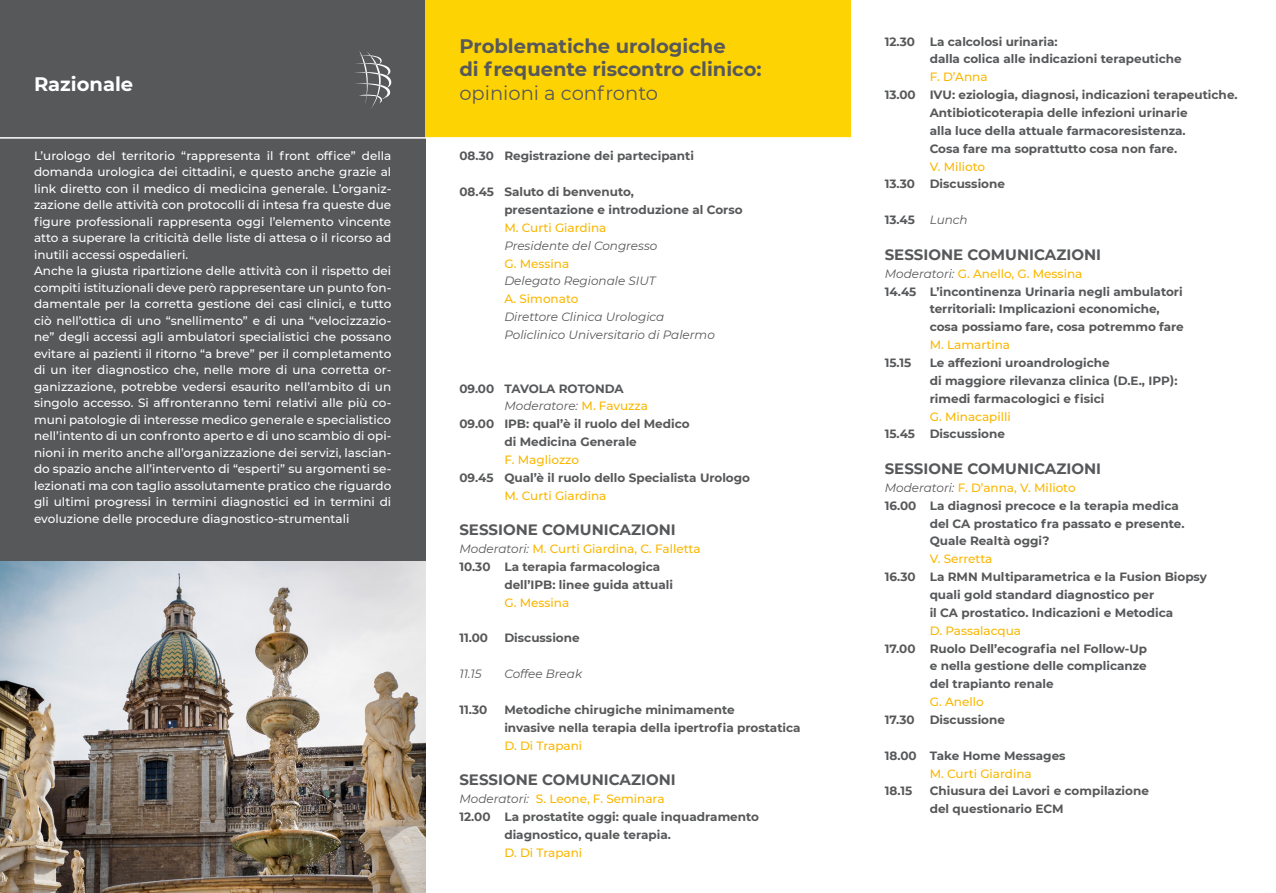
<style>
.page{position:relative;width:1276px;height:893px;background:#fff}
.page>*{position:absolute;margin:0;border:0;box-sizing:border-box;transform-origin:0 0}
.t1{font:700 19.5px "Montserrat";color:#57585a}
.t2{font:19.5px "Montserrat";color:#57585a}
.t3{font:700 19.5px "Montserrat";color:#fff}
.t4{font:700 15px "Montserrat";color:#57585a}
.t5{font:700 12px "Montserrat";color:#57585a}
.t6{font:500 12px/16.5px "Montserrat";color:#fff;text-align:justify}
.t7{font:500 12px "Montserrat";color:#fab700}
.t8{font:italic 12px "Montserrat";color:#57585a}
.s1{font-weight:500;font-style:normal;color:#fab700}
.s2{font-weight:400;font-style:italic;color:#57585a}
.s3{font-weight:400;font-style:italic}
</style>
<div class="page">
<div style="left:0;top:0;width:425px;height:893px;background:#57585a"></div>
<div style="left:425px;top:0;width:425px;height:137px;background:#fed304"></div>
<svg style="left:355px;top:51px;width:37px;height:58px"></svg>
<hr style="left:0;top:137px;width:855px;height:2px;background:#fff">
<img style="left:0;top:561px;width:425px;height:332px">
<p class="t3" style="left:34px;top:70px;width:101px">Razionale</p>
<p class="t6" style="left:34px;top:147px;width:359px">L’urologo del territorio “rappresenta il front office” della domanda urologica dei cittadini, e questo anche grazie al link diretto con il medico di medicina generale. L’organiz&shy;zazione delle attività con protocolli di intesa fra queste due figure professionali rappresenta oggi l’elemento vincente atto a superare la criticità delle liste di attesa o il ricorso ad inutili accessi ospedalieri.</p>
<p class="t6" style="left:34px;top:262px;width:359px">Anche la giusta ripartizione delle attività con il rispetto dei compiti istituzionali deve però rappresentare un punto fon&shy;damentale per la corretta gestione dei casi clinici, e tutto ciò nell’ottica di uno “snellimento” e di una “velocizzazio&shy;ne” degli accessi agli ambulatori specialistici che possano evitare ai pazienti il ritorno “a breve” per il completamento di un iter diagnostico che, nelle more di una corretta or&shy;ganizzazione, potrebbe vedersi esaurito nell’ambito di un singolo accesso. Si affronteranno temi relativi alle più co&shy;muni patologie di interesse medico generale e specialistico nell’intento di un confronto aperto e di uno scambio di opi&shy;nioni in merito anche all’organizzazione dei servizi, lascian&shy;do spazio anche all’intervento di “esperti” su argomenti se&shy;lezionati ma con taglio assolutamente pratico che riguardo gli ultimi progressi in termini diagnostici ed in termini di evoluzione delle procedure diagnostico-strumentali</p>
<p class="t1" style="left:459px;top:32px;width:268px">Problematiche urologiche</p>
<p class="t1" style="left:459px;top:55px;width:304px">di frequente riscontro clinico:</p>
<p class="t2" style="left:459px;top:79px;width:200px">opinioni a confronto</p>
<p class="t5" style="left:459px;top:148px;width:236px">08.30 Registrazione dei partecipanti</p>
<p class="t5" style="left:459px;top:183px;width:176px">08.45 Saluto di benvenuto,</p>
<p class="t5" style="left:504px;top:201px;width:240px">presentazione e introduzione al Corso</p>
<p class="t7" style="left:504px;top:219px;width:104px">M. Curti Giardina</p>
<p class="t8" style="left:504px;top:237px;width:155px">Presidente del Congresso</p>
<p class="t7" style="left:504px;top:255px;width:66px">G. Messina</p>
<p class="t8" style="left:504px;top:273px;width:153px">Delegato Regionale SIUT</p>
<p class="t7" style="left:504px;top:291px;width:75px">A. Simonato</p>
<p class="t8" style="left:504px;top:309px;width:162px">Direttore Clinica Urologica</p>
<p class="t8" style="left:504px;top:326px;width:212px">Policlinico Universitario di Palermo</p>
<p class="t5" style="left:459px;top:380px;width:166px">09.00 TAVOLA ROTONDA</p>
<p class="t8" style="left:504px;top:398px;width:145px">Moderatore: <span class="s1">M. Favuzza</span></p>
<p class="t5" style="left:459px;top:415px;width:232px">09.00 IPB: qual’è il ruolo del Medico</p>
<p class="t5" style="left:504px;top:433px;width:134px">di Medicina Generale</p>
<p class="t7" style="left:504px;top:451px;width:76px">F. Magliozzo</p>
<p class="t5" style="left:459px;top:469px;width:292px">09.45 Qual’è il ruolo dello Specialista Urologo</p>
<p class="t7" style="left:504px;top:487px;width:104px">M. Curti Giardina</p>
<p class="t4" style="left:459px;top:519px;width:218px">SESSIONE COMUNICAZIONI</p>
<p class="t7" style="left:459px;top:540px;width:243px"><span class="s2">Moderatori:</span> M. Curti Giardina, C. Falletta</p>
<p class="t5" style="left:459px;top:558px;width:202px">10.30 La terapia farmacologica</p>
<p class="t5" style="left:504px;top:576px;width:170px">dell’IPB: linee guida attuali</p>
<p class="t7" style="left:504px;top:594px;width:66px">G. Messina</p>
<p class="t5" style="left:459px;top:629px;width:30px">11.00</p>
<p class="t5" style="left:504px;top:629px;width:77px">Discussione</p>
<p class="t8" style="left:459px;top:666px;width:24px">11.15</p>
<p class="t8" style="left:504px;top:666px;width:79px">Coffee Break</p>
<p class="t5" style="left:459px;top:701px;width:29px">11.30</p>
<p class="t5" style="left:504px;top:701px;width:232px">Metodiche chirugiche minimamente</p>
<p class="t5" style="left:504px;top:719px;width:298px">invasive nella terapia della ipertrofia prostatica</p>
<p class="t7" style="left:504px;top:737px;width:79px">D. Di Trapani</p>
<p class="t4" style="left:459px;top:769px;width:218px">SESSIONE COMUNICAZIONI</p>
<p class="t7" style="left:459px;top:790px;width:207px"><span class="s2">Moderatori:</span> S. Leone, F. Seminara</p>
<p class="t5" style="left:459px;top:808px;width:301px">12.00 La prostatite oggi: quale inquadramento</p>
<p class="t5" style="left:504px;top:826px;width:168px">diagnostico, quale terapia.</p>
<p class="t7" style="left:504px;top:844px;width:79px">D. Di Trapani</p>
<p class="t5" style="left:884px;top:33px;width:174px">12.30 La calcolosi urinaria:</p>
<p class="t5" style="left:929px;top:51px;width:253px">dalla colica alle indicazioni terapeutiche</p>
<p class="t7" style="left:929px;top:69px;width:59px">F. D’Anna</p>
<p class="t5" style="left:884px;top:86px;width:354px">13.00 IVU: eziologia, diagnosi, indicazioni terapeutiche.</p>
<p class="t5" style="left:929px;top:104px;width:259px">Antibioticoterapia delle infezioni urinarie</p>
<p class="t5" style="left:929px;top:122px;width:258px">alla luce della attuale farmacoresistenza.</p>
<p class="t5" style="left:929px;top:140px;width:249px">Cosa fare ma soprattutto cosa non fare.</p>
<p class="t7" style="left:929px;top:158px;width:57px">V. Milioto</p>
<p class="t5" style="left:884px;top:176px;width:122px">13.30 Discussione</p>
<p class="t5" style="left:884px;top:211px;width:84px">13.45 <span class="s3">Lunch</span></p>
<p class="t4" style="left:884px;top:244px;width:218px">SESSIONE COMUNICAZIONI</p>
<p class="t7" style="left:884px;top:265px;width:199px"><span class="s2">Moderatori:</span> G. Anello, G. Messina</p>
<p class="t5" style="left:884px;top:283px;width:299px">14.45 L’incontinenza Urinaria negli ambulatori</p>
<p class="t5" style="left:929px;top:300px;width:232px">territoriali: Implicazioni economiche,</p>
<p class="t5" style="left:929px;top:318px;width:256px">cosa possiamo fare, cosa potremmo fare</p>
<p class="t7" style="left:929px;top:336px;width:82px">M. Lamartina</p>
<p class="t5" style="left:884px;top:354px;width:28px">15.15</p>
<p class="t5" style="left:929px;top:354px;width:182px">Le affezioni uroandrologiche</p>
<p class="t5" style="left:929px;top:372px;width:249px">di maggiore rilevanza clinica (D.E., IPP):</p>
<p class="t5" style="left:929px;top:390px;width:176px">rimedi farmacologici e fisici</p>
<p class="t7" style="left:929px;top:408px;width:83px">G. Minacapilli</p>
<p class="t5" style="left:884px;top:425px;width:122px">15.45 Discussione</p>
<p class="t4" style="left:884px;top:458px;width:218px">SESSIONE COMUNICAZIONI</p>
<p class="t7" style="left:884px;top:479px;width:192px"><span class="s2">Moderatori:</span> F. D’anna, V. Milioto</p>
<p class="t5" style="left:884px;top:497px;width:296px">16.00 La diagnosi precoce e la terapia medica</p>
<p class="t5" style="left:929px;top:515px;width:256px">del CA prostatico fra passato e presente.</p>
<p class="t5" style="left:929px;top:533px;width:121px">Quale Realtà oggi?</p>
<p class="t7" style="left:929px;top:551px;width:64px">V. Serretta</p>
<p class="t5" style="left:884px;top:568px;width:324px">16.30 La RMN Multiparametrica e la Fusion Biopsy</p>
<p class="t5" style="left:929px;top:586px;width:226px">quali gold standard diagnostico per</p>
<p class="t5" style="left:929px;top:604px;width:245px">il CA prostatico. Indicazioni e Metodica</p>
<p class="t7" style="left:929px;top:622px;width:93px">D. Passalacqua</p>
<p class="t5" style="left:884px;top:640px;width:264px">17.00 Ruolo Dell’ecografia nel Follow-Up</p>
<p class="t5" style="left:929px;top:657px;width:219px">e nella gestione delle complicanze</p>
<p class="t5" style="left:929px;top:675px;width:125px">del trapianto renale</p>
<p class="t7" style="left:929px;top:693px;width:55px">G. Anello</p>
<p class="t5" style="left:884px;top:711px;width:122px">17.30 Discussione</p>
<p class="t5" style="left:884px;top:747px;width:182px">18.00 Take Home Messages</p>
<p class="t7" style="left:929px;top:765px;width:104px">M. Curti Giardina</p>
<p class="t5" style="left:884px;top:782px;width:29px">18.15</p>
<p class="t5" style="left:929px;top:782px;width:221px">Chiusura dei Lavori e compilazione</p>
<p class="t5" style="left:929px;top:800px;width:136px">del questionario ECM</p>
</div>
